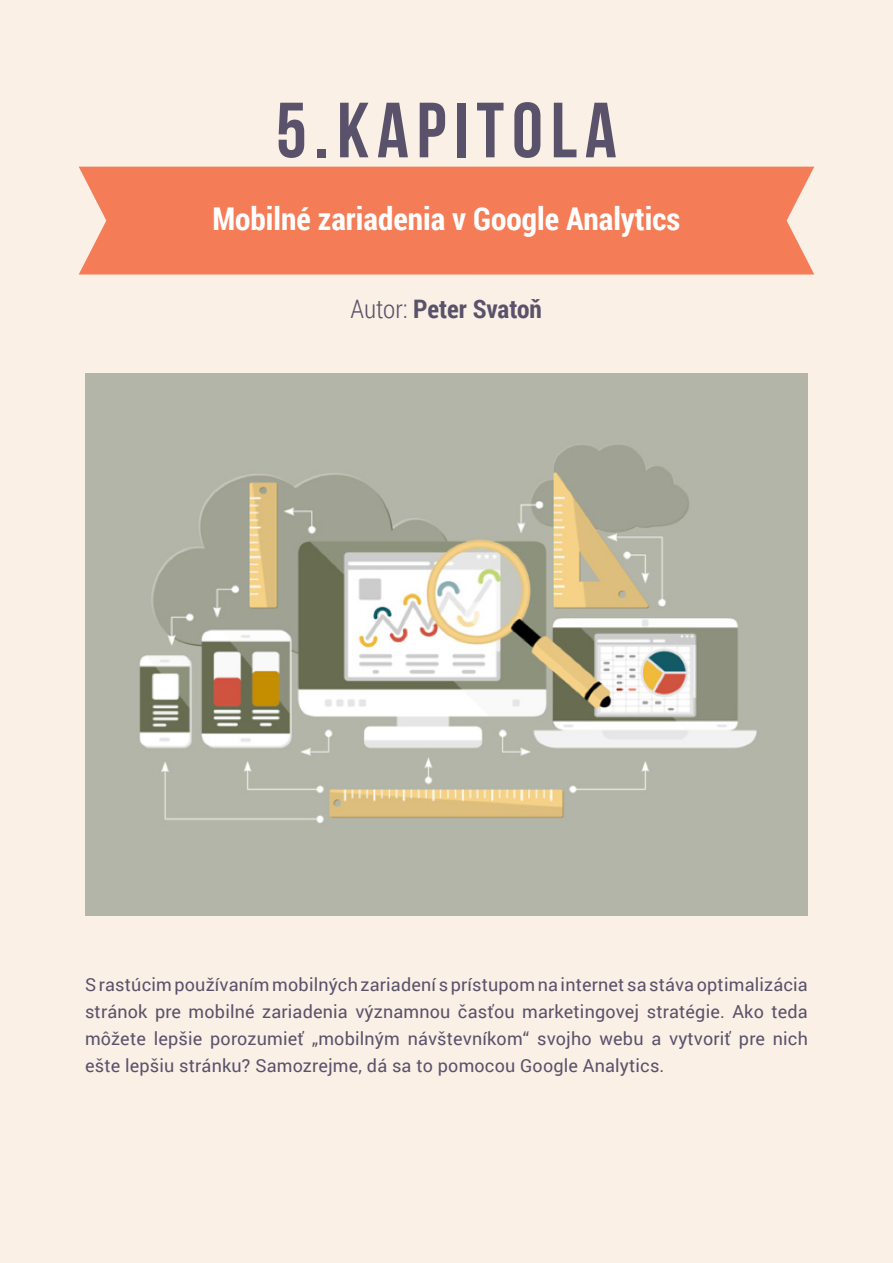
<style>
.page{position:relative;width:893px;height:1263px;background:#faf0e6}
.page>*{position:absolute;margin:0;border:0;box-sizing:border-box;transform-origin:0 0}
.t1{font:700 78px "Bebas Neue";letter-spacing:.1em;color:#5a526a}
.t2{font:700 31.5px "Roboto Condensed";color:#fff}
.t3{font:700 25.5px "Roboto Condensed";color:#5a526a}
.t4{font:18px/27px "Roboto";letter-spacing:.01em;color:#5a526a;text-align:justify}
.s1{font-weight:300}
</style>
<div class="page">
<div style="left:79px;top:167px;width:735px;height:107px;background:#f47c56"></div>
<img style="left:85px;top:374px;width:723px;height:542px">
<h1 class="t1" style="left:276px;top:88px;width:342px">5.KAPITOLA</h1>
<h2 class="t2" style="left:212px;top:196px;width:469px">Mobilné zariadenia v Google Analytics</h2>
<h3 class="t3" style="left:351px;top:291px;width:193px"><span class="s1">Autor:</span> Peter Svatoň</h3>
<p class="t4" style="left:85px;top:970px;width:724px">S rastúcim používaním mobilných zariadení s prístupom na internet sa stáva optimalizácia stránok pre mobilné zariadenia významnou časťou marketingovej stratégie. Ako teda môžete lepšie porozumieť „mobilným návštevníkom“ svojho webu a vytvoriť pre nich ešte lepšiu stránku? Samozrejme, dá sa to pomocou Google Analytics.</p>
</div>
